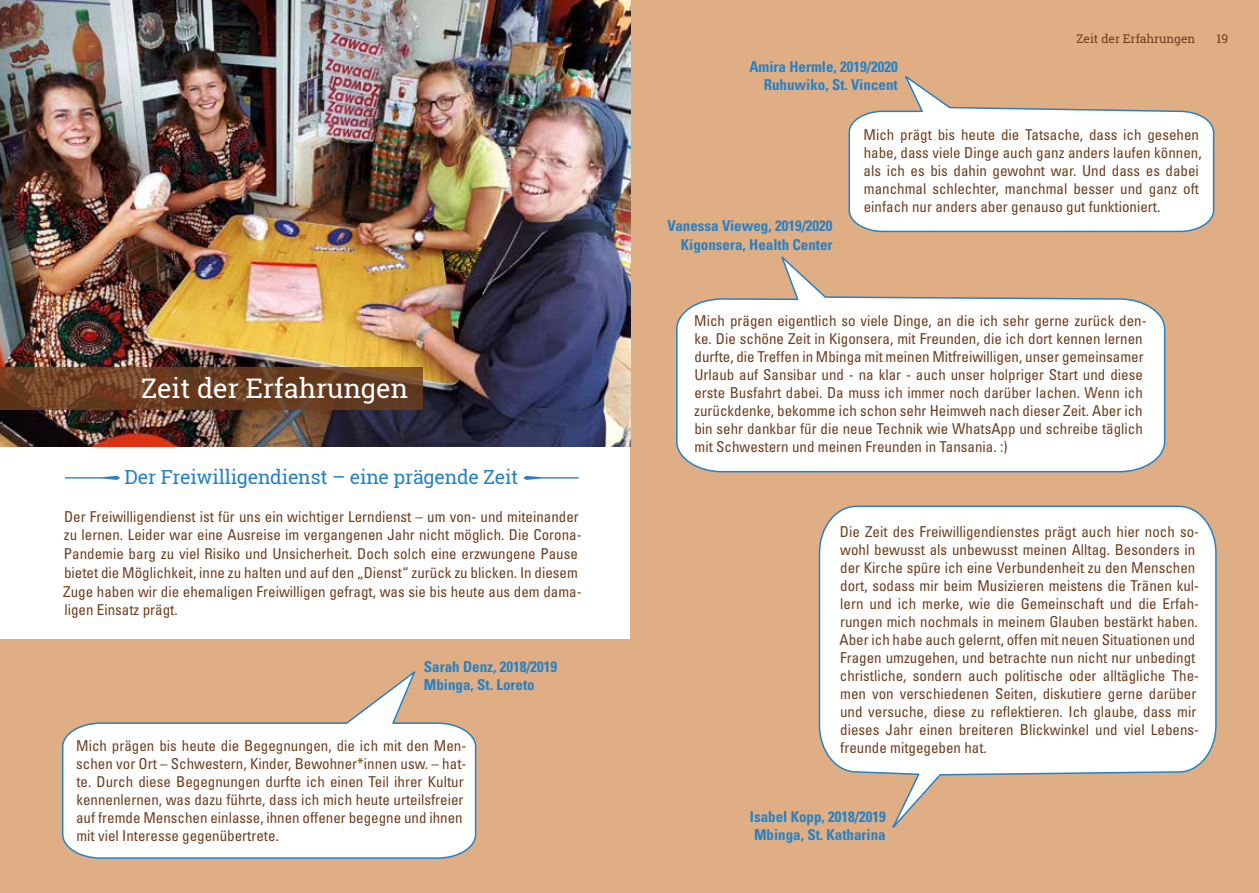
<style>
.page{position:relative;width:1259px;height:893px;background:#fff}
.page>*{position:absolute;margin:0;border:0;box-sizing:border-box;transform-origin:0 0}
.t1{font:27px "Roboto Slab";color:#fff}
.t2{font:19.5px "Roboto Slab";letter-spacing:-.01em;color:#2581c4}
.t3{font:condensed 15px/18px "Univers";color:#703e1d}
.t4{font:700 condensed 15px/18.8px "Univers";color:#2581c4}
.t5{font:12px "Roboto Slab";color:#703e1d}
</style>
<div class="page">
<div style="left:0;top:639px;width:629px;height:254px;background:#e0ae85"></div>
<div style="left:630px;top:0;width:629px;height:893px;background:#e0ae85"></div>
<svg style="left:65px;top:476px;width:55px;height:4px"></svg>
<svg style="left:523px;top:476px;width:55px;height:4px"></svg>
<img style="left:0;top:0;width:630px;height:446px">
<svg style="left:0;top:367px;width:423px;height:43px;fill:#673a1f"></svg>
<svg style="left:62px;top:671px;width:415px;height:188px"></svg>
<svg style="left:848px;top:76px;width:367px;height:157px"></svg>
<svg style="left:676px;top:256px;width:490px;height:217px"></svg>
<svg style="left:818px;top:505px;width:399px;height:323px"></svg>
<h1 class="t1" style="left:141px;top:370px;width:268px">Zeit der Erfahrungen</h1>
<h2 class="t2" style="left:125px;top:464px;width:395px">Der Freiwilligendienst – eine prägende Zeit</h2>
<p class="t3" style="left:63px;top:507px;width:520px;line-height:18.8px">Der Freiwilligendienst ist für uns ein wichtiger Lerndienst – um von- und miteinander zu lernen. Leider war eine Ausreise im vergangenen Jahr nicht möglich. Die Corona-Pandemie barg zu viel Risiko und Unsicherheit. Doch solch eine erzwungene Pause bietet die Möglichkeit, inne zu halten und auf den „Dienst“ zurück zu blicken. In diesem Zuge haben wir die ehemaligen Freiwilligen gefragt, was sie bis heute aus dem dama&shy;ligen Einsatz prägt.</p>
<p class="t4" style="left:424px;top:657px;width:135px">Sarah Denz, 2018/2019<br>Mbinga, St. Loreto</p>
<p class="t3" style="left:76px;top:737px;width:392px">Mich prägen bis heute die Begegnungen, die ich mit den Men&shy;schen vor Ort – Schwestern, Kinder, Bewohner*innen usw. – hat&shy;te. Durch diese Begegnungen durfte ich einen Teil ihrer Kultur kennenlernen, was dazu führte, dass ich mich heute urteilsfreier auf fremde Menschen einlasse, ihnen offener begegne und ihnen mit viel Interesse gegenübertrete.</p>
<p class="t4" style="left:749px;top:57px;width:150px;text-align:right">Amira Hermle, 2019/2020<br>Ruhuwiko, St. Vincent</p>
<p class="t5" style="left:1076px;top:30px;width:120px">Zeit der Erfahrungen</p>
<p class="t5" style="left:1216px;top:30px;width:13px">19</p>
<p class="t4" style="left:667px;top:216px;width:166px;text-align:right">Vanessa Vieweg, 2019/2020<br>Kigonsera, Health Center</p>
<p class="t3" style="left:863px;top:125px;width:340px">Mich prägt bis heute die Tatsache, dass ich gesehen habe, dass viele Dinge auch ganz anders laufen können, als ich es bis dahin gewohnt war. Und dass es dabei manchmal schlechter, manchmal besser und ganz oft einfach nur anders aber genauso gut funktioniert.</p>
<p class="t3" style="left:694px;top:312px;width:454px">Mich prägen eigentlich so viele Dinge, an die ich sehr gerne zurück den&shy;ke. Die schöne Zeit in Kigonsera, mit Freunden, die ich dort kennen lernen durfte, die Treffen in Mbinga mit meinen Mitfreiwilligen, unser gemeinsamer Urlaub auf Sansibar und - na klar - auch unser holpriger Start und diese erste Busfahrt dabei. Da muss ich immer noch darüber lachen. Wenn ich zurückdenke, bekomme ich schon sehr Heimweh nach dieser Zeit. Aber ich bin sehr dankbar für die neue Technik wie WhatsApp und schreibe täglich mit Schwestern und meinen Freunden in Tansania. :)</p>
<p class="t3" style="left:839px;top:522px;width:361px">Die Zeit des Freiwilligendienstes prägt auch hier noch so&shy;wohl bewusst als unbewusst meinen Alltag. Besonders in der Kirche spüre ich eine Verbundenheit zu den Menschen dort, sodass mir beim Musizieren meistens die Tränen kul&shy;lern und ich merke, wie die Gemeinschaft und die Erfah&shy;rungen mich nochmals in meinem Glauben bestärkt haben.<br>Aber ich habe auch gelernt, offen mit neuen Situationen und Fragen umzugehen, und betrachte nun nicht nur unbedingt christliche, sondern auch politische oder alltägliche The&shy;men von verschiedenen Seiten, diskutiere gerne darüber und versuche, diese zu reflektieren. Ich glaube, dass mir dieses Jahr einen breiteren Blickwinkel und viel Lebens&shy;freunde mitgegeben hat.</p>
<p class="t4" style="left:750px;top:807px;width:137px">Isabel Kopp, 2018/2019<br>Mbinga, St. Katharina</p>
</div>
